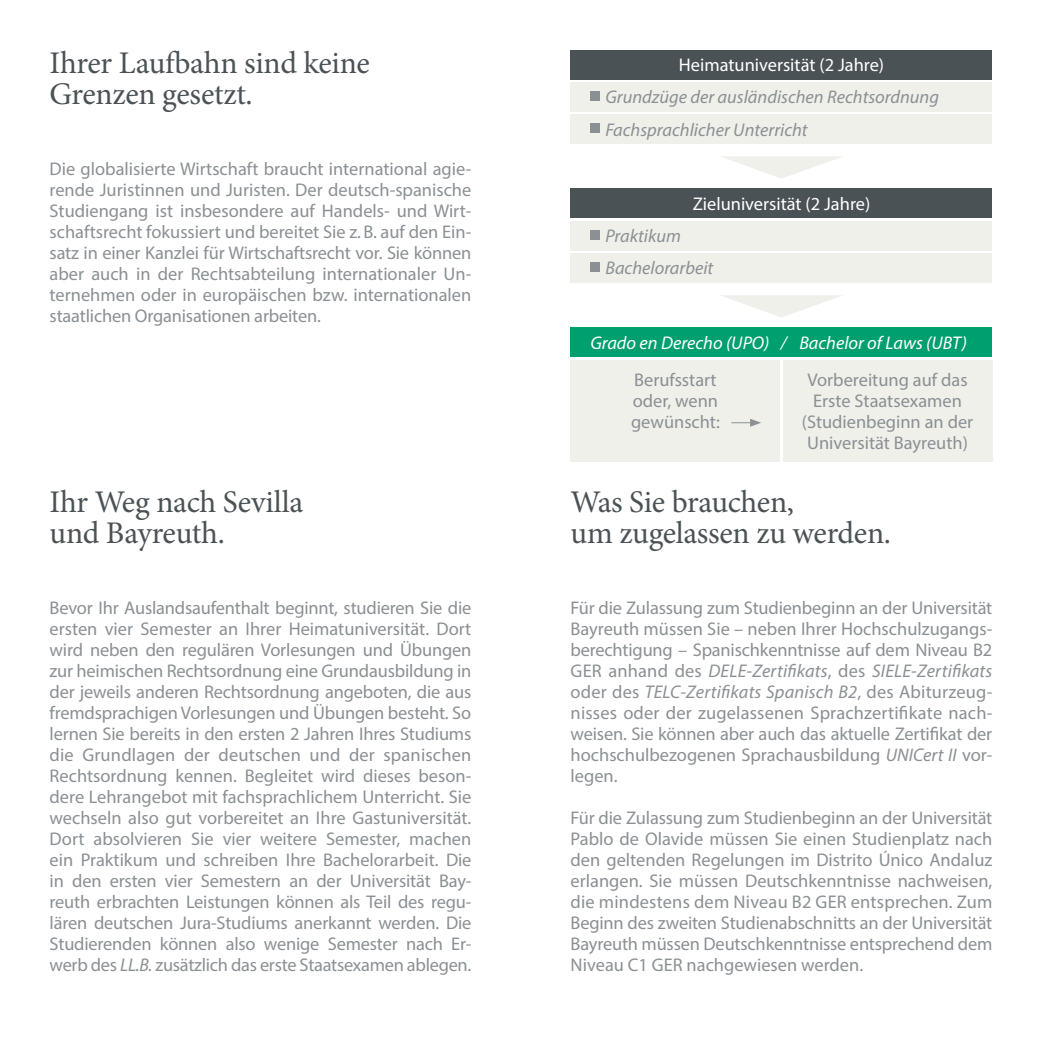
<style>
.page{position:relative;width:1042px;height:1042px;background:#fff}
.page>*{position:absolute;margin:0;border:0;box-sizing:border-box;transform-origin:0 0}
.t1{font:31.5px/31.5px "Minion Pro";letter-spacing:-.01em;color:#4b5255}
.t2{font:18.38px/21px "Myriad Pro";color:#8a9093;text-align:justify}
.t3{font:italic 18.38px "Myriad Pro";color:#8a9093}
.t4{font:18.38px "Myriad Pro";color:#fff}
.t5{font:italic 18.38px "Myriad Pro";color:#fff}
.s1{font-style:italic}
</style>
<div class="page">
<div style="left:783px;top:360px;width:209px;height:101px;background:#f0f0eb"></div>
<div style="left:570px;top:82px;width:422px;height:30px;background:#f0f0eb"></div>
<div style="left:570px;top:50px;width:422px;height:29px;background:#4b5255"></div>
<div style="left:570px;top:114px;width:422px;height:30px;background:#f0f0eb"></div>
<div style="left:590px;top:91px;width:10px;height:10px;background:#8a9093"></div>
<div style="left:590px;top:123px;width:10px;height:10px;background:#8a9093"></div>
<svg style="left:721px;top:156px;width:121px;height:23px"></svg>
<div style="left:570px;top:221px;width:422px;height:30px;background:#f0f0eb"></div>
<div style="left:570px;top:189px;width:422px;height:29px;background:#4b5255"></div>
<div style="left:570px;top:327px;width:422px;height:30px;background:#009f70"></div>
<div style="left:570px;top:253px;width:422px;height:30px;background:#f0f0eb"></div>
<div style="left:590px;top:230px;width:10px;height:10px;background:#8a9093"></div>
<div style="left:590px;top:262px;width:10px;height:10px;background:#8a9093"></div>
<svg style="left:721px;top:295px;width:121px;height:22px"></svg>
<div style="left:570px;top:360px;width:210px;height:101px;background:#f0f0eb"></div>
<svg style="left:731px;top:419px;width:30px;height:8px"></svg>
<h1 class="t1" style="left:50px;top:47px;width:322px">Ihrer Laufbahn sind keine<br>Grenzen gesetzt.</h1>
<p class="t2" style="left:50px;top:158px;width:423px">Die globalisierte Wirtschaft braucht international agie&shy;rende Juristinnen und Juristen. Der deutsch-spanische Studiengang ist insbesondere auf Handels- und Wirt&shy;schaftsrecht fokussiert und bereitet Sie z. B. auf den Ein&shy;satz in einer Kanzlei für Wirtschaftsrecht vor. Sie können aber auch in der Rechtsabteilung internationaler Un&shy;ternehmen oder in europäischen bzw. internationalen staatlichen Organisationen arbeiten.</p>
<h1 class="t1" style="left:50px;top:486px;width:255px">Ihr Weg nach Sevilla und Bayreuth.</h1>
<p class="t2" style="left:50px;top:597px;width:423px">Bevor Ihr Auslandsaufenthalt beginnt, studieren Sie die ersten vier Semester an Ihrer Heimatuniversität. Dort wird neben den regulären Vorlesungen und Übungen zur heimischen Rechtsordnung eine Grundausbildung in der jeweils anderen Rechtsordnung angeboten, die aus fremdsprachigen Vorlesungen und Übungen besteht. So lernen Sie bereits in den ersten 2 Jahren Ihres Studiums die Grundlagen der deutschen und der spanischen Rechtsordnung kennen. Begleitet wird dieses beson&shy;dere Lehrangebot mit fachsprachlichem Unterricht. Sie wechseln also gut vorbereitet an Ihre Gastuniversität.<br>Dort absolvieren Sie vier weitere Semester, machen ein Praktikum und schreiben Ihre Bachelorarbeit. Die in den ersten vier Semestern an der Universität Bay&shy;reuth erbrachten Leistungen können als Teil des regu&shy;lären deutschen Jura-Studiums anerkannt werden. Die Studierenden können also wenige Semester nach Er&shy;werb des <span class="s1">LL.B.</span> zusätzlich das erste Staatsexamen ablegen.</p>
<p class="t4" style="left:679px;top:53px;width:207px">Heimatuniversität (2 Jahre)</p>
<p class="t3" style="left:605px;top:86px;width:335px">Grundzüge der ausländischen Rechtsordnung</p>
<p class="t3" style="left:605px;top:118px;width:204px">Fachsprachlicher Unterricht</p>
<p class="t3" style="left:605px;top:225px;width:77px">Praktikum</p>
<p class="t4" style="left:693px;top:192px;width:179px">Zieluniversität (2 Jahre)</p>
<p class="t3" style="left:605px;top:257px;width:109px">Bachelorarbeit</p>
<p class="t5" style="left:590px;top:331px;width:181px">Grado en Derecho (UPO)</p>
<p class="t2" style="left:631px;top:369px;width:90px;text-align:left">Berufsstart oder, wenn gewünscht:</p>
<p class="t5" style="left:781px;top:331px;width:188px">/ Bachelor of Laws (UBT)</p>
<p class="t2" style="left:802px;top:369px;width:173px;text-align:center">Vorbereitung auf das<br>Erste Staatsexamen (Studienbeginn an der<br>Universität Bayreuth)</p>
<h1 class="t1" style="left:570px;top:486px;width:322px">Was Sie brauchen,<br>um zugelassen zu werden.</h1>
<p class="t2" style="left:570px;top:597px;width:423px">Für die Zulassung zum Studienbeginn an der Universität Bayreuth müssen Sie – neben Ihrer Hochschulzugangs&shy;berechtigung – Spanischkenntnisse auf dem Niveau B2<br>GER anhand des <span class="s1">DELE-Zertifikats</span>, des <span class="s1">SIELE-Zertifikats </span>oder des <span class="s1">TELC-Zertifikats Spanisch B2</span>, des Abiturzeug&shy;nisses oder der zugelassenen Sprachzertifikate nach&shy;weisen. Sie können aber auch das aktuelle Zertifikat der hochschulbezogenen Sprachausbildung <span class="s1">UNICert II</span> vor&shy;legen.</p>
<p class="t2" style="left:570px;top:807px;width:423px">Für die Zulassung zum Studienbeginn an der Universität Pablo de Olavide müssen Sie einen Studienplatz nach den geltenden Regelungen im Distrito Único Andaluz erlangen. Sie müssen Deutschkenntnisse nachweisen, die mindestens dem Niveau B2 GER entsprechen. Zum Beginn des zweiten Studienabschnitts an der Universität Bayreuth müssen Deutschkenntnisse entsprechend dem Niveau C1 GER nachgewiesen werden.</p>
</div>
